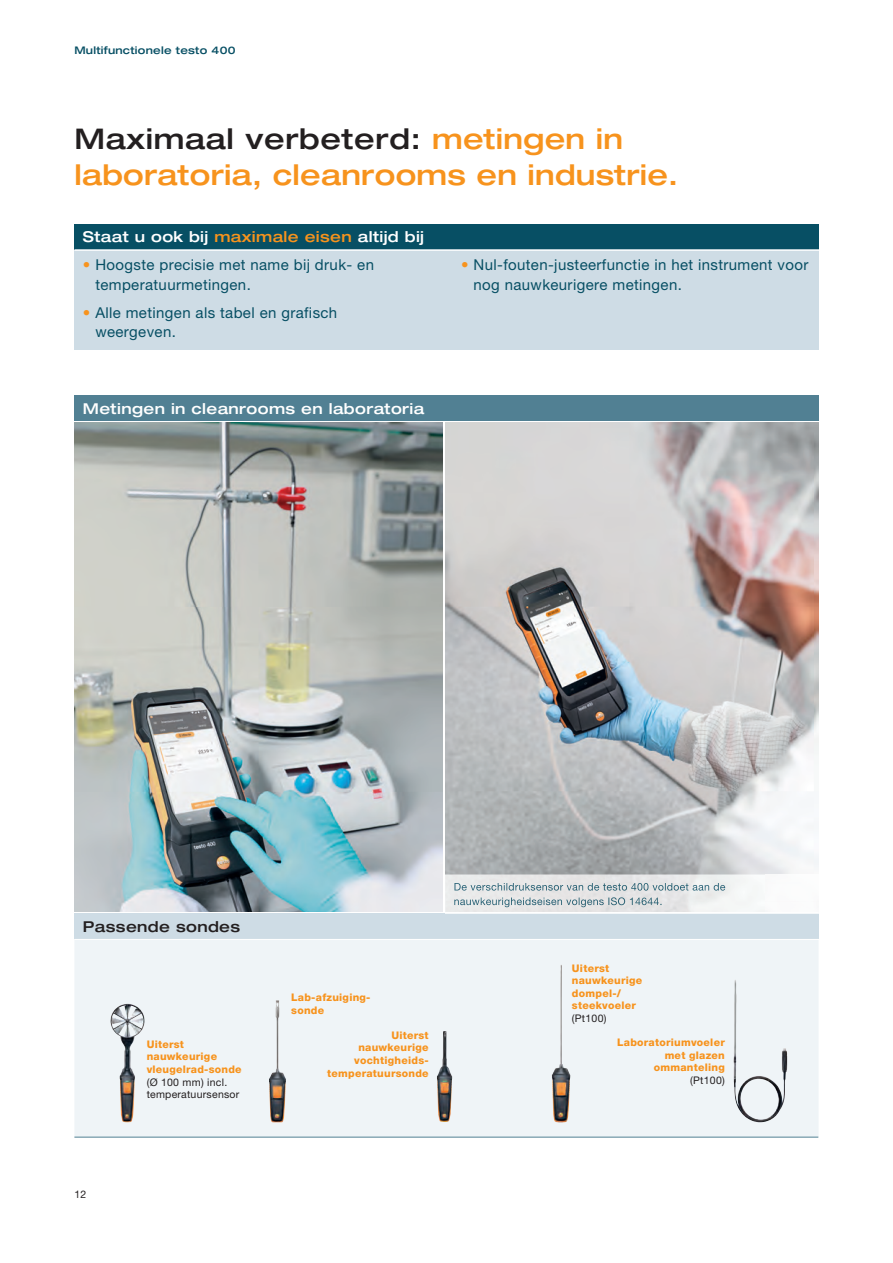
<style>
.page{position:relative;width:893px;height:1263px;background:#fff}
.page>*{position:absolute;margin:0;border:0;box-sizing:border-box;transform-origin:0 0}
.t1{font:500 expanded 28.5px/36px "Helvetica Neue LTW1 G";letter-spacing:.01em;color:#f7931d}
.t2{font:15px/19.5px "Helvetica Neue LTW1 G";letter-spacing:.025em;color:#074f64}
.t3{font:500 expanded 15px "Helvetica Neue LTW1 G";letter-spacing:.025em;color:#fff}
.t4{font:500 expanded 15px "Helvetica Neue LTW1 G";letter-spacing:.025em;color:#231f20}
.t5{font:800 10.5px/12.6px "Helvetica Neue LTW1 G";letter-spacing:.025em;color:#f7931d}
.t6{font:10.5px/12.6px "Helvetica Neue LTW1 G";letter-spacing:.025em;color:#231f20}
.t7{font:500 expanded 10.5px "Helvetica Neue LTW1 G";letter-spacing:.025em;color:#074f64}
.s1{color:#231f20}
.s2{color:#f7931d}
</style>
<div class="page">
<div style="left:74px;top:940px;width:745px;height:197px;background:#eff4f7"></div>
<hr style="left:74px;top:1137px;width:744px;height:1px;background:#518093">
<div style="left:74px;top:396px;width:745px;height:25px;background:#518093"></div>
<img style="left:74px;top:423px;width:368px;height:489px">
<img style="left:445px;top:423px;width:374px;height:489px">
<img style="left:269px;top:1000px;width:17px;height:122px">
<img style="left:733px;top:979px;width:54px;height:143px">
<img style="left:552px;top:965px;width:18px;height:157px">
<img style="left:110px;top:1004px;width:35px;height:118px">
<img style="left:437px;top:1031px;width:15px;height:91px">
<div style="left:74px;top:249px;width:745px;height:101px;background:#cedce5"></div>
<div style="left:74px;top:224px;width:745px;height:25px;background:#074f64"></div>
<hr style="left:74px;top:249px;width:745px;height:2px;background:#fff">
<div style="left:74px;top:913px;width:745px;height:26px;background:#cedce5"></div>
<img style="left:454px;top:883px;width:271px;height:8px">
<img style="left:454px;top:897px;width:207px;height:10px">
<p class="t7" style="left:74px;top:43px;width:163px">Multifunctionele testo 400</p>
<h1 class="t1" style="left:74px;top:120px;width:605px"><span class="s1">Maximaal verbeterd:</span> metingen in laboratoria, cleanrooms en industrie.</h1>
<h2 class="t3" style="left:83px;top:227px;width:343px">Staat u ook bij <span class="s2">maximale eisen</span> altijd bij</h2>
<h2 class="t2" style="left:95px;top:255px;width:280px;text-indent:-12px"><span class="s2">•</span> Hoogste precisie met name bij druk- en temperatuurmetingen.</h2>
<h2 class="t2" style="left:95px;top:302px;width:243px;text-indent:-12px"><span class="s2">•</span> Alle metingen als tabel en grafisch weergeven.</h2>
<h2 class="t3" style="left:83px;top:399px;width:343px">Metingen in cleanrooms en laboratoria</h2>
<h2 class="t2" style="left:473px;top:255px;width:336px;text-indent:-12px"><span class="s2">•</span> Nul-fouten-justeerfunctie in het instrument voor nog nauwkeurigere metingen.</h2>
<h2 class="t4" style="left:83px;top:917px;width:159px">Passende sondes</h2>
<p class="t6" style="left:74px;top:1188px;width:13px">12</p>
<p class="t5" style="left:147px;top:1038px;width:97px">Uiterst nauwkeurige vleugelrad-sonde</p>
<p class="t6" style="left:147px;top:1075px;width:94px">(Ø 100 mm) incl. temperatuursensor</p>
<p class="t5" style="left:572px;top:962px;width:72px">Uiterst nauwkeurige dompel-/ steekvoeler</p>
<p class="t6" style="left:572px;top:1012px;width:36px">(Pt100)</p>
<p class="t5" style="left:291px;top:991px;width:81px">Lab-afzuiging&shy;sonde</p>
<p class="t5" style="left:327px;top:1029px;width:103px;text-align:right">Uiterst nauwkeurige vochtigheids&shy;temperatuursonde</p>
<p class="t5" style="left:617px;top:1036px;width:109px;text-align:right">Laboratoriumvoeler met glazen ommanteling</p>
<p class="t6" style="left:690px;top:1074px;width:36px">(Pt100)</p>
</div>
